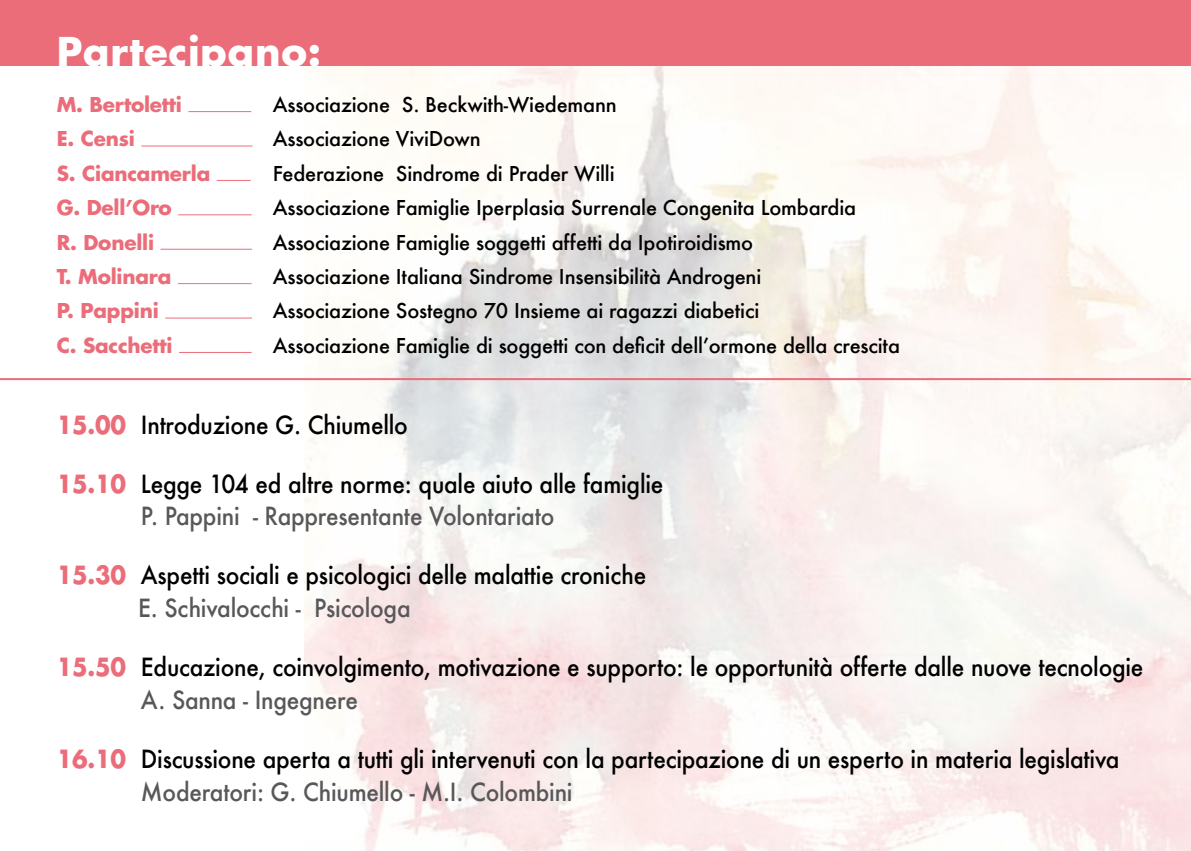
<style>
.page{position:relative;width:1191px;height:851px;background:#fff}
.page>*{position:absolute;margin:0;border:0;box-sizing:border-box;transform-origin:0 0}
.t1{font:700 38.8px "Futura LT";letter-spacing:.02em;color:#fff}
.t2{font:500 24.4px/32.8px "Futura";letter-spacing:-.01em;color:#000;scale:.93 1}
.t3{font:500 20px "Futura";letter-spacing:-.01em;color:#000}
.t4{font:700 20px "Futura LT";letter-spacing:-.01em;color:#eb6d7a}
.s1{font-family:"Futura LT";font-weight:700;color:#eb6d7a}
.s2{color:#58585a}
</style>
<div class="page">
<hr style="left:0;top:378px;width:1191px;height:2px;background:#eb6d7a">
<div style="left:0;top:0;width:1191px;height:66px;background:#eb6d7a"></div>
<hr style="left:188px;top:111px;width:63px;height:1px;background:#eb6d7a">
<hr style="left:141px;top:146px;width:111px;height:1px;background:#eb6d7a">
<hr style="left:217px;top:180px;width:34px;height:1px;background:#eb6d7a">
<hr style="left:178px;top:214px;width:74px;height:1px;background:#eb6d7a">
<hr style="left:160px;top:249px;width:92px;height:1px;background:#eb6d7a">
<hr style="left:178px;top:283px;width:74px;height:1px;background:#eb6d7a">
<hr style="left:165px;top:317px;width:87px;height:1px;background:#eb6d7a">
<hr style="left:179px;top:352px;width:72px;height:1px;background:#eb6d7a">
<h1 class="t1" style="left:57px;top:26px;width:266px">Partecipano:</h1>
<p class="t4" style="left:57px;top:91px;width:127px">M. Bertoletti</p>
<p class="t3" style="left:273px;top:91px;width:345px">Associazione S. Beckwith-Wiedemann</p>
<p class="t4" style="left:57px;top:125px;width:80px">E. Censi</p>
<p class="t3" style="left:273px;top:125px;width:209px">Associazione ViviDown</p>
<p class="t4" style="left:57px;top:160px;width:155px">S. Ciancamerla</p>
<p class="t3" style="left:273px;top:159px;width:343px">Federazione Sindrome di Prader Willi</p>
<p class="t4" style="left:57px;top:194px;width:116px">G. Dell’Oro</p>
<p class="t3" style="left:273px;top:194px;width:585px">Associazione Famiglie Iperplasia Surrenale Congenita Lombardia</p>
<p class="t4" style="left:57px;top:229px;width:99px">R. Donelli</p>
<p class="t3" style="left:273px;top:228px;width:482px">Associazione Famiglie soggetti affetti da Ipotiroidismo</p>
<p class="t4" style="left:57px;top:263px;width:116px">T. Molinara</p>
<p class="t3" style="left:273px;top:263px;width:490px">Associazione Italiana Sindrome Insensibilità Androgeni</p>
<p class="t4" style="left:57px;top:297px;width:103px">P. Pappini</p>
<p class="t3" style="left:273px;top:297px;width:488px">Associazione Sostegno 70 Insieme ai ragazzi diabetici</p>
<p class="t4" style="left:57px;top:332px;width:117px">C. Sacchetti</p>
<p class="t3" style="left:273px;top:331px;width:628px">Associazione Famiglie di soggetti con deficit dell’ormone della crescita</p>
<p class="t2" style="left:57px;top:407px;width:379px"><span class="s1">15.00</span> Introduzione G. Chiumello</p>
<p class="t2" style="left:141px;top:466px;width:563px;text-indent:-84px"><span class="s1">15.10</span> Legge 104 ed altre norme: quale aiuto alle famiglie<br><span class="s2">P. Pappini - Rappresentante Volontariato</span></p>
<p class="t2" style="left:138px;top:558px;width:548px;text-indent:-82px"><span class="s1">15.30</span> Aspetti sociali e psicologici delle malattie croniche<br><span class="s2">E. Schivalocchi - Psicologa</span></p>
<p class="t2" style="left:141px;top:650px;width:1079px;text-indent:-84px"><span class="s1">15.50</span> Educazione, coinvolgimento, motivazione e supporto: le opportunità offerte dalle nuove tecnologie<br><span class="s2">A. Sanna - Ingegnere</span></p>
<p class="t2" style="left:141px;top:741px;width:1053px;text-indent:-84px"><span class="s1">16.10</span> Discussione aperta a tutti gli intervenuti con la partecipazione di un esperto in materia legislativa<br><span class="s2">Moderatori: G. Chiumello - M.I. Colombini</span></p>
</div>
